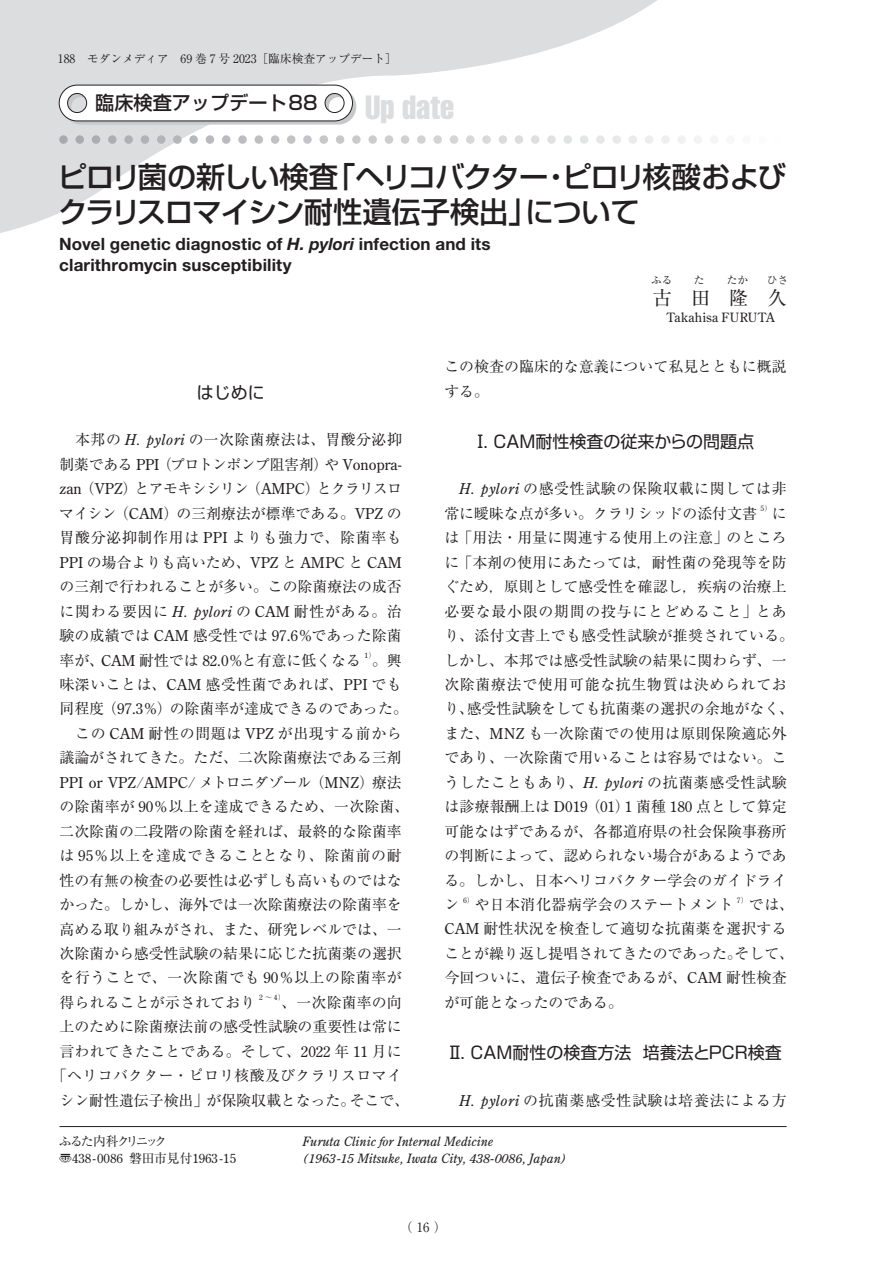
<style>
.page{position:relative;width:893px;height:1263px;background:#fff}
.page>*{position:absolute;margin:0;border:0;box-sizing:border-box;transform-origin:0 0}
.t1{font:extra-condensed 33px "Helvetica";color:#dcdddf}
.t2{font:500 29.25px/35.1px "Shin Go Pro";letter-spacing:-.045em;color:#231f20}
.t3{font:500 19.2px "Shin Go Pro";color:#231f20}
.t4{font:19.2px "Ryumin Pro";color:#231f20}
.t5{font:700 16.95px/20.4px "Helvetica Neue";letter-spacing:.01em;color:#231f20}
.t6{font:16.95px "Shin Go Pro";color:#231f20}
.t7{font:14.85px/24.5px "Ryumin Pro";letter-spacing:.005em;color:#231f20}
.t8{font:14.85px "Century Old Style Std";letter-spacing:.015em;color:#231f20}
.t9{font:14.85px "Ryumin Pro";letter-spacing:.025em;color:#231f20}
.t10{font:14.85px "Ryumin Pro";letter-spacing:.045em;color:#231f20}
.t11{font:italic 12.75px/17px "Century Old Style Std";color:#231f20}
.t12{font:12.75px "Century Old Style Std";letter-spacing:.01em;color:#231f20}
.t13{font:12.75px "Ryumin Pro";letter-spacing:-.14em;color:#231f20}
.t14{font:12.75px "Century Old Style Std";letter-spacing:.03em;color:#231f20}
.t15{font:11.7px "Ryumin Pro";color:#231f20}
.t16{font:10.65px "Ryumin Pro";color:#231f20}
.t17{font:7.5px "Century Old Style Std";color:#231f20}
.s1{font-style:italic}
.s2{font-family:"Century Old Style Std";font-style:italic}
.s3{font-family:"Century Old Style Std"}
.s4{font-family:"Ryumin Pro"}
</style>
<div class="page">
<svg style="left:0;top:0;width:657px;height:233px"></svg>
<svg style="left:385px;top:135px;width:328px;height:9px"></svg>
<svg style="left:59px;top:85px;width:297px;height:40px"></svg>
<hr style="left:60px;top:1126px;width:727px;height:1px;background:#231f20">
<p class="t15" style="left:58px;top:49px;width:341px">188 モダンメディア　69 巻 7 号 2023［臨床検査アップデート］</p>
<p class="t3" style="left:95px;top:87px;width:224px">臨床検査アップデート88</p>
<h1 class="t1" style="left:365px;top:86px;width:90px">Up date</h1>
<h2 class="t2" style="left:58px;top:156px;width:730px">ピロリ菌の新しい検査「ヘリコバクター・ピロリ核酸およびクラリスロマイシン耐性遺伝子検出」について</h2>
<p class="t5" style="left:59px;top:234px;width:433px">Novel genetic diagnostic of <span class="s1">H. pylori</span> infection and its clarithromycin susceptibility</p>
<p class="t16" style="left:694px;top:272px;width:12px">た</p>
<p class="t16" style="left:727px;top:272px;width:23px">たか</p>
<p class="t16" style="left:767px;top:272px;width:23px">ひさ</p>
<p class="t14" style="left:667px;top:309px;width:109px">Takahisa FURUTA</p>
<p class="t16" style="left:651px;top:272px;width:23px">ふる</p>
<p class="t4" style="left:767px;top:282px;width:21px">久</p>
<p class="t4" style="left:653px;top:282px;width:21px">古</p>
<p class="t4" style="left:729px;top:282px;width:21px">隆</p>
<p class="t4" style="left:691px;top:282px;width:21px">田</p>
<p class="t6" style="left:197px;top:378px;width:70px">はじめに</p>
<p class="t7" style="left:59px;top:427px;width:344px;text-align:justify">　本邦の <span class="s2">H. pylori</span> の一次除菌療法は、胃酸分泌抑制薬である <span class="s3">PPI</span> （プロトンポンプ阻害剤）や <span class="s3">Vonopra&shy;zan</span> （<span class="s3">VPZ</span>）とアモキシシリン（<span class="s3">AMPC</span>）とクラリスロマイシン（<span class="s3">CAM</span>）の三剤療法が標準である。<span class="s3">VPZ</span> の胃酸分泌抑制作用は <span class="s3">PPI</span> よりも強力で、除菌率も</p>
<p class="t8" style="left:59px;top:553px;width:344px">PPI <span class="s4">の場合よりも高いため、</span>VPZ <span class="s4">と</span> AMPC <span class="s4">と</span> CAM</p>
<p class="t7" style="left:59px;top:573px;width:344px;text-align:justify">の三剤で行われることが多い。この除菌療法の成否に関わる要因に <span class="s2">H. pylori</span> の <span class="s3">CAM</span> 耐性がある。治験の成績では <span class="s3">CAM</span> 感受性では <span class="s3">97.6</span>％であった除菌率が、<span class="s3">CAM</span> 耐性では <span class="s3">82.0</span>％と有意に低くなる</p>
<p class="t17" style="left:365px;top:650px;width:13px">1<span class="s4">）</span></p>
<p class="t7" style="left:60px;top:647px;width:350px;text-indent:313px">。興味深いことは、<span class="s3">CAM</span> 感受性菌であれば、<span class="s3">PPI</span> でも同程度（<span class="s3">97.3</span>％）の除菌率が達成できるのであった。　この <span class="s3">CAM</span> 耐性の問題は <span class="s3">VPZ</span> が出現する前から議論がされてきた。ただ、二次除菌療法である三剤</p>
<p class="t8" style="left:60px;top:773px;width:344px">PPI or VPZ<span class="s4">/</span>AMPC<span class="s4">/ メトロニダゾール（</span>MNZ<span class="s4">）療法</span></p>
<p class="t7" style="left:60px;top:793px;width:351px">の除菌率が <span class="s3">90</span>％以上を達成できるため、一次除菌、二次除菌の二段階の除菌を経れば、最終的な除菌率は <span class="s3">95</span>％以上を達成できることとなり、除菌前の耐性の有無の検査の必要性は必ずしも高いものではなかった。しかし、海外では一次除菌療法の除菌率を高める取り組みがされ、また、研究レベルでは、一次除菌から感受性試験の結果に応じた抗菌薬の選択を行うことで、一次除菌でも <span class="s3">90</span>％以上の除菌率が得られることが示されており</p>
<p class="t17" style="left:259px;top:993px;width:28px">2<span class="s4">～</span>4<span class="s4">）</span></p>
<p class="t7" style="left:281px;top:989px;width:122px">、一次除菌率の向</p>
<p class="t7" style="left:60px;top:1013px;width:344px">上のために除菌療法前の感受性試験の重要性は常に</p>
<p class="t7" style="left:60px;top:1038px;width:344px">言われてきたことである。そして、<span class="s3">2022</span> 年 <span class="s3">11</span> 月に</p>
<p class="t9" style="left:52px;top:1064px;width:351px">「ヘリコバクター・ピロリ核酸及びクラリスロマイ</p>
<p class="t7" style="left:60px;top:1087px;width:351px">シン耐性遺伝子検出」が保険収載となった。そこで、</p>
<p class="t7" style="left:444px;top:353px;width:344px">この検査の臨床的な意義について私見とともに概説する。</p>
<p class="t6" style="left:472px;top:427px;width:284px">Ⅰ. CAM耐性検査の従来からの問題点</p>
<p class="t7" style="left:444px;top:476px;width:344px;text-indent:15px"><span class="s2">H. pylori</span> の感受性試験の保険収載に関しては非常に曖昧な点が多い。クラリシッドの添付文書</p>
<p class="t17" style="left:761px;top:504px;width:13px">5<span class="s4">）</span></p>
<p class="t7" style="left:444px;top:500px;width:351px;text-indent:327px">には「用法・用量に関連する使用上の注意」のところに「本剤の使用にあたっては，耐性菌の発現等を防ぐため，原則として感受性を確認し，疾病の治療上必要な最小限の期間の投与にとどめること」とあり、添付文書上でも感受性試験が推奨されている。しかし、本邦では感受性試験の結果に関わらず、一次除菌療法で使用可能な抗生物質は決められており、感受性試験をしても抗菌薬の選択の余地がなく、また、<span class="s3">MNZ</span> も一次除菌での使用は原則保険適応外であり、一次除菌で用いることは容易ではない。こうしたこともあり、<span class="s2">H. pylori</span> の抗菌薬感受性試験は診療報酬上は <span class="s3">D019</span> （<span class="s3">01</span>）<span class="s3">1</span> 菌種 <span class="s3">180</span> 点として算定可能なはずであるが、各都道府県の社会保険事務所の判断によって、認められない場合があるようである。しかし、日本ヘリコバクター学会のガイドライン</p>
<p class="t17" style="left:463px;top:895px;width:13px">6<span class="s4">）</span></p>
<p class="t9" style="left:475px;top:893px;width:260px">や日本消化器病学会のステートメント</p>
<p class="t17" style="left:737px;top:895px;width:13px">7<span class="s4">）</span></p>
<p class="t7" style="left:444px;top:891px;width:351px;text-indent:304px">では、<br><span class="s3">CAM</span> 耐性状況を検査して適切な抗菌薬を選択することが繰り返し提唱されてきたのであった。そして、今回ついに、遺伝子検査であるが、<span class="s3">CAM</span> 耐性検査が可能となったのである。</p>
<p class="t6" style="left:446px;top:1039px;width:337px">Ⅱ. CAM耐性の検査方法 培養法とPCR検査</p>
<p class="t10" style="left:459px;top:1088px;width:329px"><span class="s2">H. pylori</span> の抗菌薬感受性試験は培養法による方</p>
<p class="t13" style="left:59px;top:1131px;width:110px">ふるた内科クリニック</p>
<p class="t12" style="left:59px;top:1150px;width:178px"><span class="s4">〠</span>438 -0086 <span class="s4">磐田市見付</span>1963 -15</p>
<p class="t11" style="left:302px;top:1132px;width:266px">Furuta Clinic for Internal Medicine<br>(1963-15 Mitsuke, Iwata City, 438-0086, Japan)</p>
<p class="t13" style="left:400px;top:1217px;width:48px">（ 16 ）</p>
</div>
